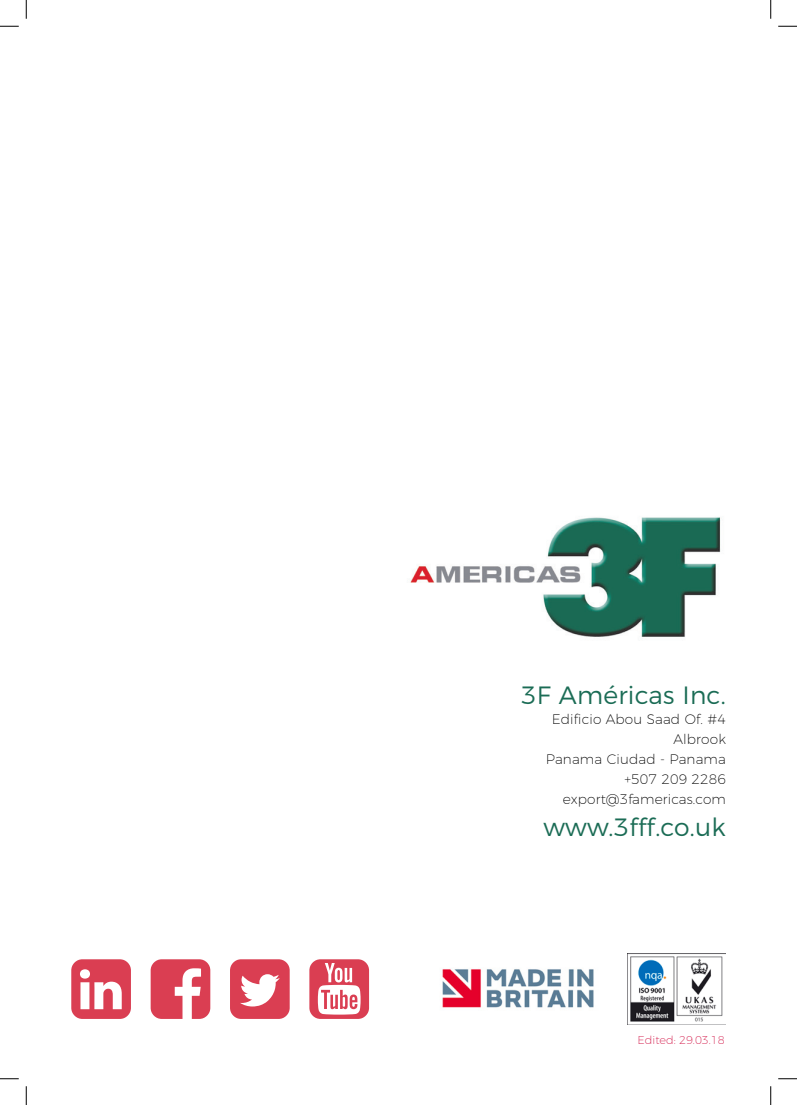
<style>
.page{position:relative;width:797px;height:1105px;background:#fff}
.page>*{position:absolute;margin:0;border:0;box-sizing:border-box;transform-origin:0 0}
.t1{font:300 25px "Montserrat";letter-spacing:.01em;color:#1b6c55}
.t2{font:200 13.75px "Montserrat";letter-spacing:.01em;color:#000}
.t3{font:200 11.25px "Montserrat";color:#d21446}
</style>
<div class="page">
<img style="left:627px;top:954px;width:96px;height:70px">
<img style="left:442px;top:969px;width:152px;height:39px">
<svg style="left:71px;top:959px;width:60px;height:60px"></svg>
<svg style="left:151px;top:959px;width:59px;height:60px"></svg>
<svg style="left:230px;top:959px;width:60px;height:60px"></svg>
<svg style="left:309px;top:959px;width:60px;height:60px"></svg>
<img style="left:410px;top:517px;width:311px;height:120px">
<svg style="left:0;top:25px;width:19px;height:2px"></svg>
<svg style="left:778px;top:25px;width:19px;height:2px"></svg>
<svg style="left:0;top:1078px;width:19px;height:1px"></svg>
<svg style="left:778px;top:1078px;width:19px;height:1px"></svg>
<svg style="left:25px;top:0;width:2px;height:19px"></svg>
<svg style="left:25px;top:1086px;width:2px;height:19px"></svg>
<svg style="left:770px;top:0;width:1px;height:19px"></svg>
<svg style="left:770px;top:1086px;width:1px;height:19px"></svg>
<p class="t1" style="left:521px;top:676px;width:206px">3F Américas Inc.</p>
<p class="t2" style="left:552px;top:709px;width:175px">Edificio Abou Saad Of. #4</p>
<p class="t2" style="left:673px;top:729px;width:54px">Albrook</p>
<p class="t2" style="left:545px;top:749px;width:182px">Panama Ciudad - Panama</p>
<p class="t2" style="left:624px;top:769px;width:103px">+507 209 2286</p>
<p class="t2" style="left:563px;top:789px;width:164px">export@3famericas.com</p>
<p class="t1" style="left:543px;top:807px;width:184px">www.3fff.co.uk</p>
<p class="t3" style="left:637px;top:1031px;width:89px">Edited: 29.03.18</p>
</div>
